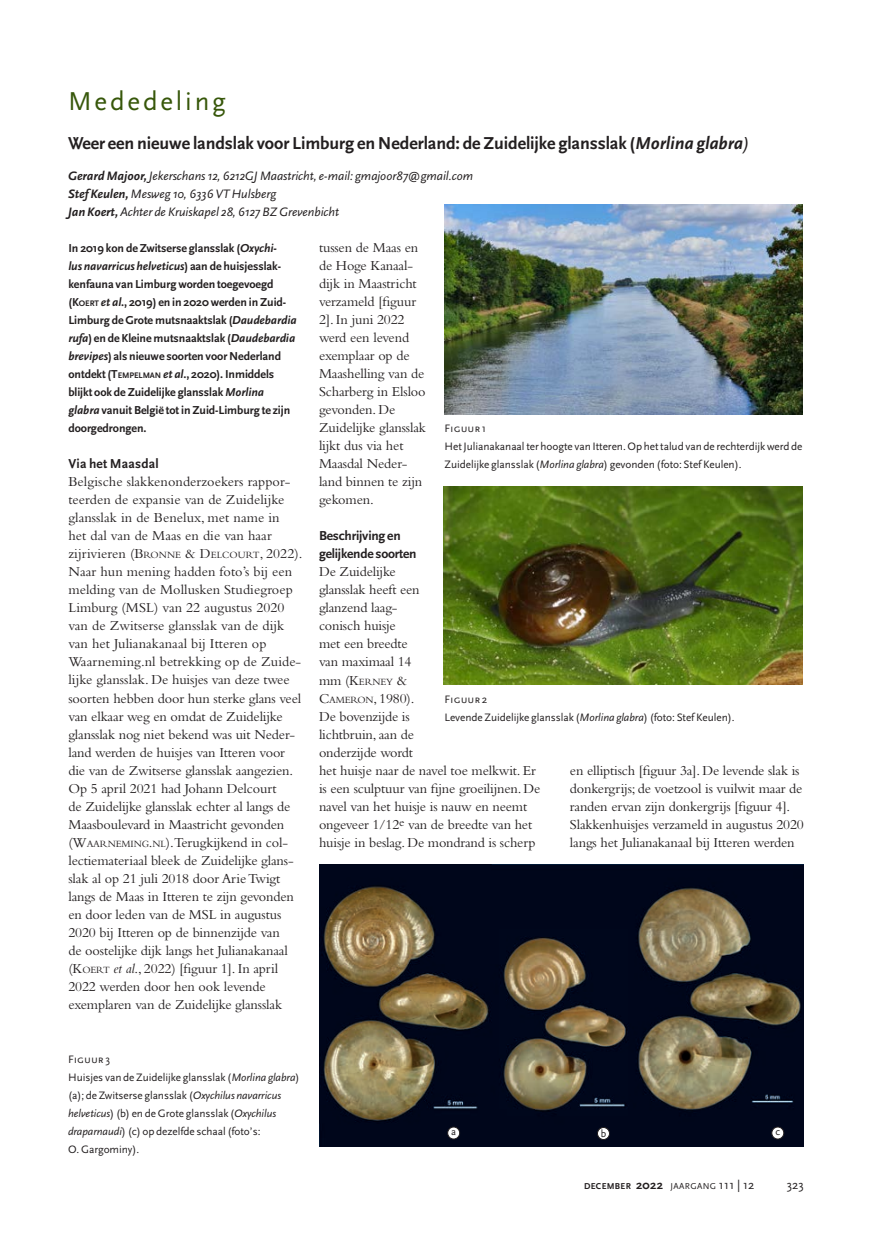
<style>
.page{position:relative;width:872px;height:1234px;background:#fff}
.page>*{position:absolute;margin:0;border:0;box-sizing:border-box;transform-origin:0 0}
.t1{font:27px "Scala Sans";letter-spacing:.105em;color:#37570a}
.t2{font:700 18px "Scala Sans";letter-spacing:-.005em;color:#231f20}
.t3{font:14.25px/18px "Bembo";letter-spacing:-.01em;color:#231f20}
.t4{font:700 13.5px/18px "Scala Sans";letter-spacing:-.015em;color:#231f20}
.t5{font:700 13.5px "Scala Sans";letter-spacing:.015em;color:#231f20}
.t6{font:italic 12.75px/18px "Scala Sans";letter-spacing:-.005em;color:#231f20}
.t7{font:12.75px "Scala Sans";color:#231f20}
.t8{font:700 12px/18px "Scala Sans";letter-spacing:-.005em;color:#231f20}
.t9{font:11.25px/18px "Scala Sans";letter-spacing:-.005em;color:#231f20}
.t10{font:11.25px "Scala Sans Caps";letter-spacing:-.005em;color:#231f20}
.t11{font:10.5px "Scala Sans";color:#231f20}
.t12{font:10.05px "Bembo";letter-spacing:-.015em;color:#231f20}
.t13{font:700 8.85px "Scala Sans";letter-spacing:.035em;color:#231f20}
.s1{font-style:italic}
.s2{font-weight:400;font-style:italic}
.s3{font-weight:700}
.s4{font-style:inherit}
.s5{font-size:8.4px}
.s6{font-size:10.05px}
.s7{font-size:14.25px}
.s8{font-size:12.75px}
.s9{font-weight:400}
.s10{font-weight:400;font-size:12.75px}
</style>
<div class="page">
<img style="left:444px;top:204px;width:359px;height:210px">
<img style="left:443px;top:486px;width:359px;height:198px">
<img style="left:319px;top:864px;width:485px;height:282px">
<div style="left:597px;top:1127px;width:12px;height:12px;background:#fff;border-radius:50%"></div>
<div style="left:597px;top:1126px;width:13px;height:13px;border:1px solid #231f20;border-radius:50%"></div>
<div style="left:447px;top:1126px;width:12px;height:12px;background:#fff;border-radius:50%"></div>
<div style="left:447px;top:1126px;width:13px;height:13px;border:1px solid #231f20;border-radius:50%"></div>
<div style="left:771px;top:1126px;width:12px;height:12px;background:#fff;border-radius:50%"></div>
<div style="left:771px;top:1126px;width:13px;height:13px;border:1px solid #231f20;border-radius:50%"></div>
<h1 class="t1" style="left:68px;top:87px;width:159px">Mededeling</h1>
<p class="t2" style="left:68px;top:134px;width:683px">Weer een nieuwe landslak voor Limburg en Nederland: de Zuidelijke glansslak (<span class="s1">Morlina glabra</span><span class="s2">)</span></p>
<p class="t6" style="left:68px;top:167px;width:407px"><span class="s3">Gerard Majoor,</span> Jekerschans 12, 6212GJ Maastricht, e-mail: gmajoor87@gmail.com<br><span class="s3">Stef Keulen,</span> Mesweg 10, 6336 VT Hulsberg<br><span class="s3">Jan Koert,</span> Achter de Kruiskapel 28, 6127 BZ Grevenbicht</p>
<p class="t8" style="left:68px;top:239px;width:230px">In 2019 kon de Zwitserse glansslak (<span class="s1">Oxychi-<br>lus navarricus helveticus</span>) aan de huisjesslak&shy;kenfauna van Limburg worden toegevoegd (<span class="s4">K</span><span class="s5">OERT</span> <span class="s1">et al</span>., 2019) en in 2020 werden in Zuid-Limburg de Grote mutsnaaktslak (<span class="s1">Daudebardia rufa</span>) en de Kleine mutsnaaktslak (<span class="s1">Daudebardia brevipes</span>) als nieuwe soorten voor Nederland ontdekt (<span class="s4">T</span><span class="s5">EMPELMAN</span> <span class="s1">et al</span>., 2020). Inmiddels blijkt ook de Zuidelijke glansslak <span class="s1">Morlina glabra</span> vanuit België tot in Zuid-Limburg te zijn doorgedrongen.</p>
<p class="t5" style="left:68px;top:456px;width:92px">Via het Maasdal</p>
<p class="t3" style="left:68px;top:472px;width:235px">Belgische slakkenonderzoekers rappor&shy;teerden de expansie van de Zuidelijke glansslak in de Benelux, met name in<br>het dal van de Maas en die van haar zijrivieren (<span class="s4">B</span><span class="s6">RONNE</span> <span class="s4">&amp; D</span><span class="s6">ELCOURT</span>, 2022).<br>Naar hun mening hadden foto’s bij een melding van de Mollusken Studiegroep Limburg (MSL) van 22 augustus 2020 van de Zwitserse glansslak van de dijk van het Julianakanaal bij Itteren op Waarneming.nl betrekking op de Zuide&shy;lijke glansslak. De huisjes van deze twee soorten hebben door hun sterke glans veel van elkaar weg en omdat de Zuidelijke glansslak nog niet bekend was uit Neder&shy;land werden de huisjes van Itteren voor die van de Zwitserse glansslak aangezien.<br>Op 5 april 2021 had Johann Delcourt<br>de Zuidelijke glansslak echter al langs de Maasboulevard in Maastricht gevonden (<span class="s4">W</span><span class="s6">AARNEMING</span><span class="s4">.</span><span class="s6">NL</span>).Terugkijkend in col&shy;lectiemateriaal bleek de Zuidelijke glans&shy;slak al op 21 juli 2018 door Arie Twigt langs de Maas in Itteren te zijn gevonden en door leden van de MSL in augustus 2020 bij Itteren op de binnenzijde van<br>de oostelijke dijk langs het Julianakanaal (<span class="s4">K</span><span class="s6">OERT</span> <span class="s1">et al</span>., 2022) [figuur 1]. In april 2022 werden door hen ook levende exemplaren van de Zuidelijke glansslak</p>
<p class="t10" style="left:68px;top:1052px;width:44px">Figuur 3</p>
<p class="t9" style="left:68px;top:1068px;width:233px">Huisjes van de Zuidelijke glansslak (<span class="s1">Morlina glabra</span>) (a); de Zwitserse glansslak (<span class="s1">Oxychilus navarricus helveticus</span>) (b) en de Grote glansslak (<span class="s1">Oxychilus draparnaudi</span>) (c) op dezelfde schaal (foto’s:<br>O. Gargominy).</p>
<p class="t3" style="left:319px;top:238px;width:108px">tussen de Maas en de Hoge Kanaal&shy;dijk in Maastricht verzameld [figuur<br>2]. In juni 2022 werd een levend exemplaar op de<br>Maashelling van de<br>Scharberg in Elsloo gevonden. De<br>Zuidelijke glansslak lijkt dus via het<br>Maasdal Neder&shy;land binnen te zijn gekomen.</p>
<p class="t4" style="left:319px;top:527px;width:99px">Beschrijving en gelijkende soorten</p>
<p class="t3" style="left:319px;top:562px;width:102px">De Zuidelijke glansslak heeft een glanzend laag&shy;conisch huisje met een breedte van maximaal 14</p>
<p class="t12" style="left:319px;top:675px;width:90px"><span class="s7">mm (</span><span class="s7">K</span>ERNEY <span class="s7">&amp;</span></p>
<p class="t3" style="left:319px;top:688px;width:223px"><span class="s4">C</span><span class="s6">AMERON</span>, 1980).<br>De bovenzijde is<br>lichtbruin, aan de<br>onderzijde wordt<br>het huisje naar de navel toe melkwit. Er is een sculptuur van fijne groeilijnen. De navel van het huisje is nauw en neemt ongeveer 1/12<sup>e</sup> van de breedte van het huisje in beslag. De mondrand is scherp</p>
<p class="t10" style="left:444px;top:422px;width:43px">Figuur 1</p>
<p class="t9" style="left:444px;top:438px;width:359px">Het Julianakanaal ter hoogte van Itteren. Op het talud van de rechterdijk werd de<br>Zuidelijke glansslak (<span class="s1">Morlina glabra</span>) gevonden (foto: Stef Keulen).</p>
<p class="t10" style="left:444px;top:692px;width:44px">Figuur 2</p>
<p class="t9" style="left:444px;top:708px;width:291px">Levende Zuidelijke glansslak (<span class="s1">Morlina glabra</span>) (foto: Stef Keulen).</p>
<p class="t3" style="left:570px;top:760px;width:235px">en elliptisch [figuur 3a]. De levende slak is donkergrijs; de voetzool is vuilwit maar de randen ervan zijn donkergrijs [figuur 4].<br>Slakkenhuisjes verzameld in augustus 2020 langs het Julianakanaal bij Itteren werden</p>
<p class="t11" style="left:451px;top:1125px;width:6px">a</p>
<p class="t11" style="left:601px;top:1127px;width:7px">b</p>
<p class="t11" style="left:775px;top:1125px;width:6px">c</p>
<p class="t13" style="left:584px;top:1180px;width:172px">DECEMBER <span class="s8">2022</span> <span class="s9">JAARGANG</span> <span class="s10">111 | 12</span></p>
<p class="t7" style="left:786px;top:1177px;width:19px">323</p>
</div>
